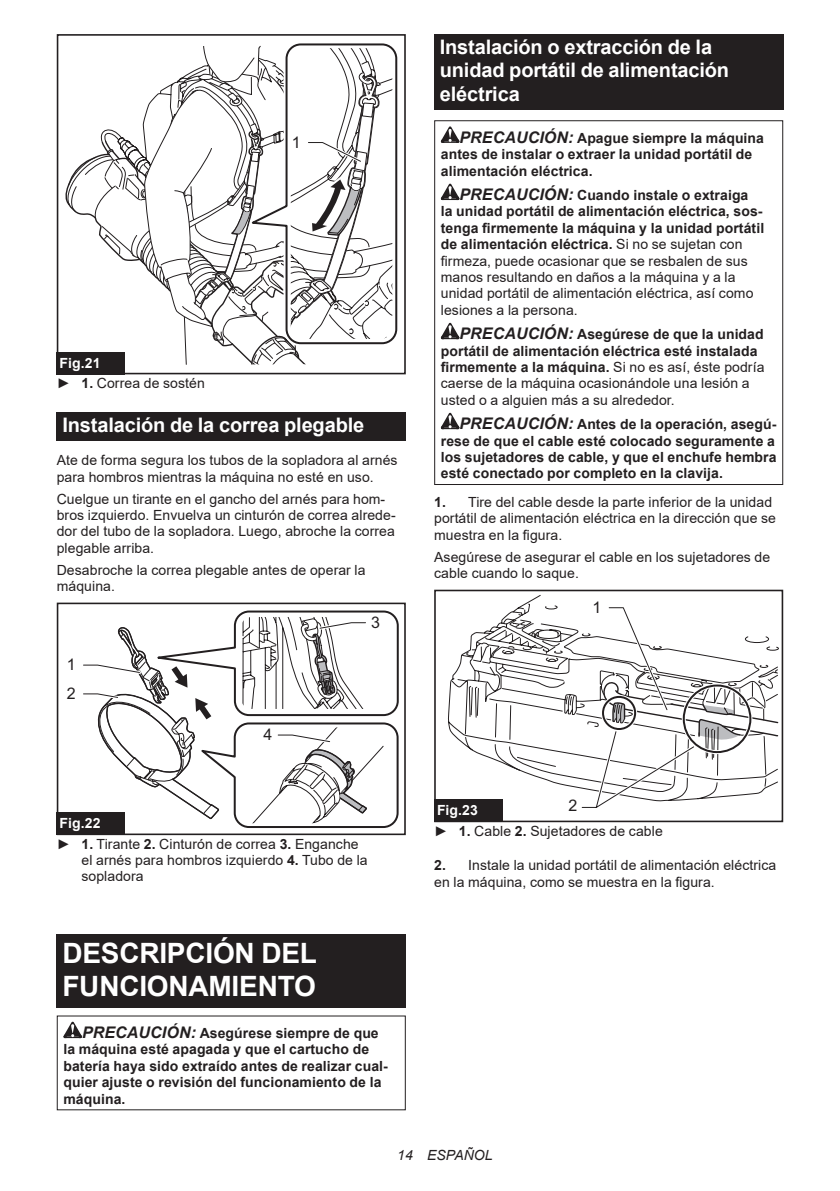
<style>
.page{position:relative;width:840px;height:1191px;background:#fff}
.page>*{position:absolute;margin:0;border:0;box-sizing:border-box;transform-origin:0 0}
.t1{font:700 28px/32.8px "Arial";letter-spacing:-.01em;color:#fff}
.t2{font:700 20px/23.4px "Arial";letter-spacing:-.01em;color:#fff}
.t3{font:16px/28.8px "Arial";color:#231f20}
.t4{font:14px/16.4px "Arial";letter-spacing:.005em;color:#231f20}
.t5{font:700 14px/16.4px "Arial";letter-spacing:.005em;color:#231f20}
.t6{font:italic 14px "Arial";letter-spacing:.005em;color:#231f20}
.s1{font-weight:700;color:#fff}
.s2{font-weight:700}
.s3{font-style:italic;font-size:16px}
.s4{font-weight:700;font-style:italic;font-size:16px}
</style>
<div class="page">
<svg style="left:260px;top:43px;width:138px;height:298px"></svg>
<div style="left:57px;top:34px;width:348px;height:340px;border:2px solid #231f20"></div>
<svg style="left:65px;top:46px;width:327px;height:319px"></svg>
<div style="left:57px;top:352px;width:68px;height:22px;background:#231f20"></div>
<div style="left:57px;top:412px;width:348px;height:28px;background:#231f20"></div>
<div style="left:57px;top:602px;width:348px;height:233px;border:2px solid #231f20"></div>
<svg style="left:80px;top:602px;width:322px;height:226px"></svg>
<div style="left:57px;top:812px;width:68px;height:23px;background:#231f20"></div>
<div style="left:57px;top:933px;width:348px;height:74px;background:#231f20"></div>
<svg style="left:63px;top:1021px;width:19px;height:17px"></svg>
<div style="left:434px;top:34px;width:348px;height:75px;background:#231f20"></div>
<svg style="left:440px;top:126px;width:19px;height:17px"></svg>
<svg style="left:440px;top:184px;width:19px;height:16px"></svg>
<svg style="left:440px;top:323px;width:19px;height:16px"></svg>
<svg style="left:440px;top:413px;width:19px;height:16px"></svg>
<div style="left:434px;top:120px;width:348px;height:365px;border:1px solid #231f20"></div>
<svg style="left:448px;top:595px;width:93px;height:163px"></svg>
<div style="left:434px;top:589px;width:348px;height:233px;border:2px solid #231f20"></div>
<svg style="left:488px;top:605px;width:290px;height:206px"></svg>
<div style="left:434px;top:799px;width:68px;height:23px;background:#231f20"></div>
<p class="t3" style="left:291px;top:128px;width:10px">1</p>
<p class="t4" style="left:57px;top:352px;width:149px;line-height:20.2px"><span class="s1">Fig.21<br></span>► <span class="s2">1.</span> Correa de sostén</p>
<h2 class="t2" style="left:62px;top:413px;width:303px">Instalación de la correa plegable</h2>
<p class="t4" style="left:57px;top:452px;width:342px">Ate de forma segura los tubos de la sopladora al arnés para hombros mientras la máquina no esté en uso.</p>
<p class="t4" style="left:57px;top:490px;width:340px">Cuelgue un tirante en el gancho del arnés para hom&shy;bros izquierdo. Envuelva un cinturón de correa alrede&shy;dor del tubo de la sopladora. Luego, abroche la correa plegable arriba.</p>
<p class="t4" style="left:57px;top:561px;width:310px">Desabroche la correa plegable antes de operar la máquina.</p>
<p class="t3" style="left:67px;top:650px;width:10px">1<br>2</p>
<p class="t3" style="left:263px;top:720px;width:10px">4</p>
<p class="t3" style="left:371px;top:608px;width:10px">3</p>
<p class="t4" style="left:57px;top:813px;width:303px;line-height:20.2px"><span class="s1">Fig.22<br></span>► <span class="s2">1.</span> Tirante <span class="s2">2.</span> Cinturón de correa <span class="s2">3.</span> Enganche</p>
<p class="t4" style="left:81px;top:852px;width:287px">el arnés para hombros izquierdo <span class="s2">4.</span> Tubo de la sopladora</p>
<h1 class="t1" style="left:62px;top:937px;width:256px">DESCRIPCIÓN DEL<br>FUNCIONAMIENTO</h1>
<p class="t5" style="left:63px;top:1025px;width:326px;text-indent:19px"><span class="s3">PRECAUCIÓN:</span> Asegúrese siempre de que la máquina esté apagada y que el cartucho de batería haya sido extraído antes de realizar cual&shy;quier ajuste o revisión del funcionamiento de la máquina.</p>
<h2 class="t2" style="left:439px;top:36px;width:290px">Instalación o extracción de la unidad portátil de alimentación eléctrica</h2>
<p class="t5" style="left:440px;top:130px;width:324px;text-indent:19px"><span class="s3">PRECAUCIÓN:</span> Apague siempre la máquina antes de instalar o extraer la unidad portátil de alimentación eléctrica.</p>
<p class="t4" style="left:440px;top:187px;width:325px;text-indent:19px"><span class="s4">PRECAUCIÓN:</span> <span class="s2">Cuando instale o extraiga<br>la unidad portátil de alimentación eléctrica, sos&shy;tenga firmemente la máquina y la unidad portátil de alimentación eléctrica.</span> Si no se sujetan con firmeza, puede ocasionar que se resbalen de sus manos resultando en daños a la máquina y a la unidad portátil de alimentación eléctrica, así como lesiones a la persona.</p>
<p class="t4" style="left:440px;top:326px;width:325px;text-indent:19px"><span class="s4">PRECAUCIÓN:</span> <span class="s2">Asegúrese de que la unidad portátil de alimentación eléctrica esté instalada firmemente a la máquina.</span> Si no es así, éste podría caerse de la máquina ocasionándole una lesión a usted o a alguien más a su alrededor.</p>
<p class="t5" style="left:440px;top:416px;width:337px;text-align:justify;text-indent:19px"><span class="s3">PRECAUCIÓN:</span> Antes de la operación, asegú&shy;rese de que el cable esté colocado seguramente a los sujetadores de cable, y que el enchufe hembra esté conectado por completo en la clavija.</p>
<p class="t4" style="left:434px;top:494px;width:343px"><span class="s2">1.</span> Tire del cable desde la parte inferior de la unidad portátil de alimentación eléctrica en la dirección que se muestra en la figura.</p>
<p class="t4" style="left:434px;top:548px;width:337px">Asegúrese de asegurar el cable en los sujetadores de cable cuando lo saque.</p>
<p class="t3" style="left:592px;top:593px;width:10px">1</p>
<p class="t3" style="left:568px;top:790px;width:10px">2</p>
<p class="t4" style="left:434px;top:800px;width:230px;line-height:20.2px"><span class="s1">Fig.23<br></span>► <span class="s2">1.</span> Cable <span class="s2">2.</span> Sujetadores de cable</p>
<p class="t4" style="left:434px;top:857px;width:343px"><span class="s2">2.</span> Instale la unidad portátil de alimentación eléctrica en la máquina, como se muestra en la figura.</p>
<p class="t6" style="left:397px;top:1146px;width:97px">14 ESPAÑOL</p>
</div>
